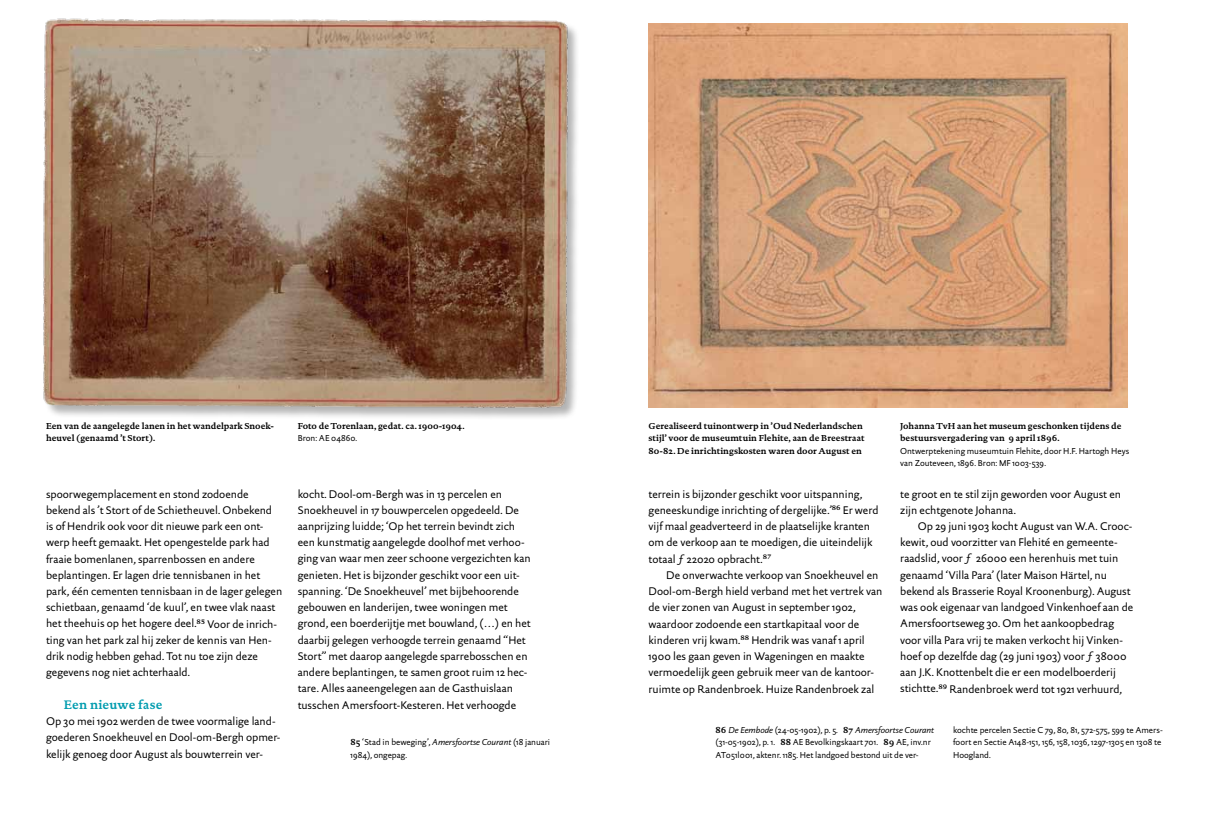
<style>
.page{position:relative;width:1205px;height:815px;background:#fff}
.page>*{position:absolute;margin:0;border:0;box-sizing:border-box;transform-origin:0 0}
.t1{font:700 12.5px "DTL Documenta ST";letter-spacing:.01em;color:#009caf}
.t2{font:11.25px/16.2px "DTL Documenta Sans ST";letter-spacing:-.005em;color:#000}
.t3{font:8.75px/12.5px "DTL Documenta Sans ST";color:#000}
.t4{font:700 8.75px/12.5px "DTL Documenta ST";color:#000}
.s1{font-family:"DTL Documenta ST";font-weight:700}
.s2{font-style:italic}
</style>
<div class="page">
<div style="left:45px;top:20px;width:536px;height:401px;background:#000;opacity:.3"></div>
<img style="left:43px;top:18px;width:528px;height:395px">
<img style="left:648px;top:23px;width:480px;height:384px">
<p class="t4" style="left:46px;top:419px;width:229px">Een van de aangelegde lanen in het wandelpark Snoek&shy;heuvel (genaamd ’t Stort).</p>
<p class="t4" style="left:298px;top:419px;width:168px">Foto de Torenlaan, gedat. ca. 1900-1904.</p>
<p class="t3" style="left:298px;top:432px;width:61px">Bron: AE 04860.</p>
<p class="t2" style="left:46px;top:485px;width:238px">spoorwegemplacement en stond zodoende bekend als ’t Stort of de Schietheuvel. Onbekend is of Hendrik ook voor dit nieuwe park een ont&shy;werp heeft gemaakt. Het opengestelde park had fraaie bomenlanen, sparrenbossen en andere beplantingen. Er lagen drie tennisbanen in het park, één cementen tennisbaan in de lager gelegen schietbaan, genaamd ‘de kuul’, en twee vlak naast het theehuis op het hogere deel.<sup>85</sup> Voor de inrich&shy;ting van het park zal hij zeker de kennis van Hen&shy;drik nodig hebben gehad. Tot nu toe zijn deze gegevens nog niet achterhaald.</p>
<p class="t1" style="left:64px;top:697px;width:100px">Een nieuwe fase</p>
<p class="t2" style="left:46px;top:713px;width:236px">Op 30 mei 1902 werden de twee voormalige land&shy;goederen Snoekheuvel en Dool-om-Bergh opmer&shy;kelijk genoeg door August als bouwterrein ver-</p>
<p class="t2" style="left:298px;top:485px;width:235px">kocht. Dool-om-Bergh was in 13 percelen en Snoekheuvel in 17 bouwpercelen opgedeeld. De aanprijzing luidde; ‘Op het terrein bevindt zich een kunstmatig aangelegde doolhof met verhoo&shy;ging van waar men zeer schoone vergezichten kan genieten. Het is bijzonder geschikt voor een uit&shy;spanning. ‘De Snoekheuvel’ met bijbehoorende gebouwen en landerijen, twee woningen met grond, een boerderijtje met bouwland, (…) en het daarbij gelegen verhoogde terrein genaamd “Het Stort” met daarop aangelegde sparrebosschen en andere beplantingen, te samen groot ruim 12 hec&shy;tare. Alles aaneengelegen aan de Gasthuislaan tusschen Amersfoort-Kesteren. Het verhoogde</p>
<p class="t3" style="left:350px;top:736px;width:201px"><span class="s1">85</span> ‘Stad in beweging’, <span class="s2">Amersfoortse Courant</span> (18 januari<br>1984), ongepag.</p>
<p class="t4" style="left:648px;top:419px;width:217px">Gerealiseerd tuinontwerp in ’Oud Nederlandschen stijl’ voor de museumtuin Flehite, aan de Breestraat<br>80-82. De inrichtingskosten waren door August en</p>
<p class="t4" style="left:900px;top:419px;width:223px">Johanna TvH aan het museum geschonken tijdens de bestuursvergadering van 9 april 1896.</p>
<p class="t3" style="left:900px;top:444px;width:230px">Ontwerptekening museumtuin Flehite, door H.F. Hartogh Heys van Zouteveen, 1896. Bron: MF 1003-539.</p>
<p class="t2" style="left:900px;top:485px;width:222px">te groot en te stil zijn geworden voor August en zijn echtgenote Johanna.</p>
<p class="t2" style="left:900px;top:518px;width:235px;text-indent:18px">Op 29 juni 1903 kocht August van W.A. Crooc&shy;kewit, oud voorzitter van Flehité en gemeente&shy;raadslid, voor ƒ 26000 een herenhuis met tuin genaamd ‘Villa Para’ (later Maison Härtel, nu bekend als Brasserie Royal Kroonenburg). August was ook eigenaar van landgoed Vinkenhoef aan de Amersfoortseweg 30. Om het aankoopbedrag voor villa Para vrij te maken verkocht hij Vinken&shy;hoef op dezelfde dag (29 juni 1903) voor ƒ 38000 aan J.K. Knottenbelt die er een modelboerderij stichtte.<sup>89</sup> Randenbroek werd tot 1921 verhuurd,</p>
<p class="t3" style="left:715px;top:723px;width:220px"><span class="s1">86</span> <span class="s2">De Eembode</span> (24-05-1902), p. 5. <span class="s1">87</span> <span class="s2">Amersfoortse Courant </span>(31-05-1902), p. 1. <span class="s1">88</span> AE Bevolkingskaart 701. <span class="s1">89</span> AE, inv.nr<br>AT051l001, aktenr. 1185. Het landgoed bestond uit de ver-</p>
<p class="t3" style="left:953px;top:723px;width:211px">kochte percelen Sectie C 79, 80, 81, 572-575, 599 te Amers&shy;foort en Sectie A148-151, 156, 158, 1036, 1297-1305 en 1308 te<br>Hoogland.</p>
<p class="t2" style="left:648px;top:485px;width:231px">terrein is bijzonder geschikt voor uitspanning, geneeskundige inrichting of dergelijke.’<sup>86</sup> Er werd vijf maal geadverteerd in de plaatselijke kranten om de verkoop aan te moedigen, die uiteindelijk totaal ƒ 22020 opbracht.<sup>87</sup></p>
<p class="t2" style="left:648px;top:567px;width:235px;text-indent:18px">De onverwachte verkoop van Snoekheuvel en Dool-om-Bergh hield verband met het vertrek van de vier zonen van August in september 1902, waardoor zodoende een startkapitaal voor de kinderen vrij kwam.<sup>88</sup> Hendrik was vanaf 1 april 1900 les gaan geven in Wageningen en maakte vermoedelijk geen gebruik meer van de kantoor&shy;ruimte op Randenbroek. Huize Randenbroek zal</p>
</div>
